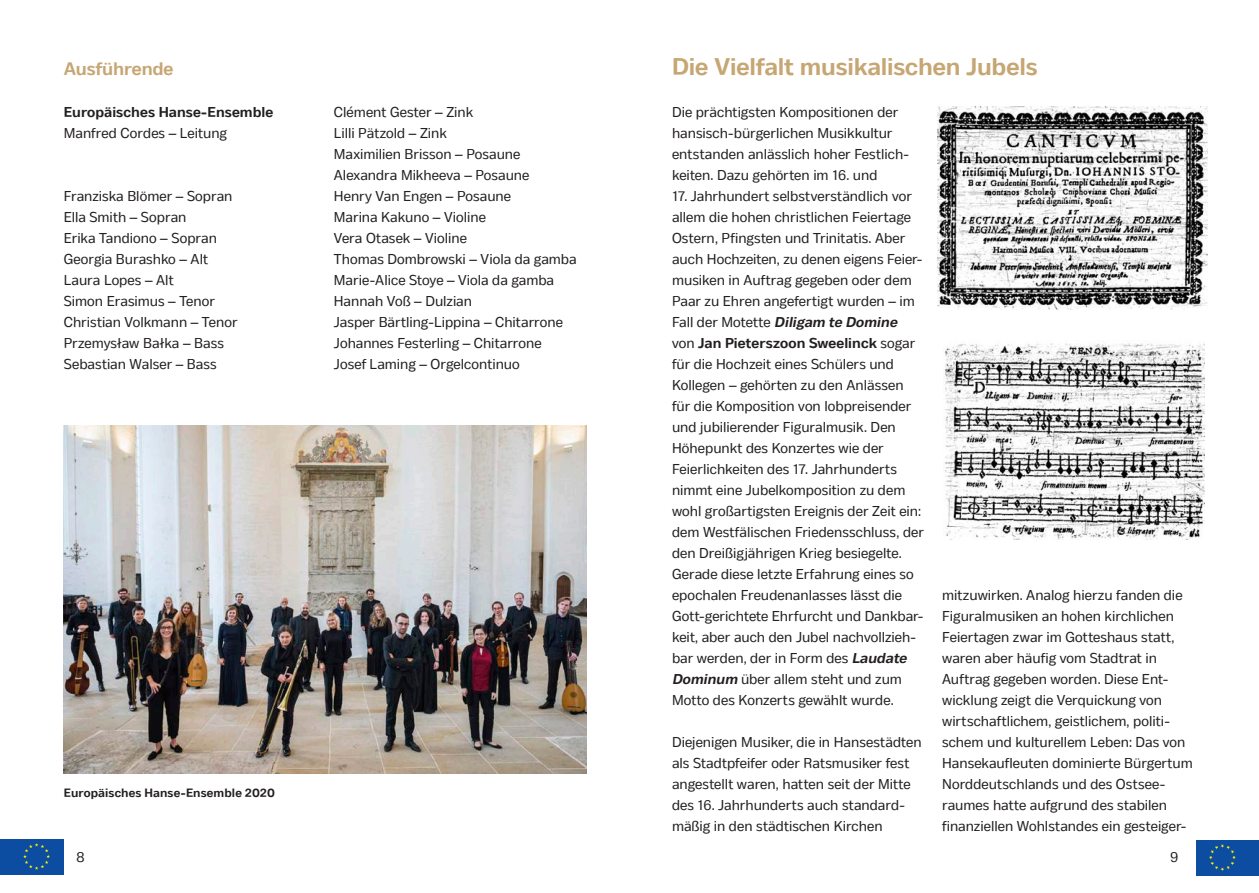
<style>
.page{position:relative;width:1259px;height:893px;background:#fff}
.page>*{position:absolute;margin:0;border:0;box-sizing:border-box;transform-origin:0 0}
.t1{font:700 24px "Body Text";letter-spacing:-.005em;color:#c6a673}
.t2{font:700 18px "Body Text";color:#c6a673}
.t3{font:14.25px/21px "Body Text";letter-spacing:.005em;color:#231f20}
.t4{font:700 14.25px "Body Text";letter-spacing:.005em;color:#231f20}
.t5{font:700 12px "Body Text";letter-spacing:.015em;color:#231f20}
.s1{font-weight:700;font-style:italic}
.s2{font-weight:700}
</style>
<div class="page">
<div style="left:1195px;top:840px;width:64px;height:35px;background:#0d4da1"></div>
<svg style="left:1209px;top:844px;width:26px;height:27px"></svg>
<div style="left:0;top:839px;width:63px;height:35px;background:#0d4da1"></div>
<svg style="left:23px;top:843px;width:27px;height:27px"></svg>
<img style="left:64px;top:425px;width:523px;height:349px">
<img style="left:937px;top:106px;width:271px;height:204px">
<img style="left:944px;top:343px;width:260px;height:196px">
<p class="t2" style="left:64px;top:57px;width:111px">Ausführende</p>
<p class="t4" style="left:64px;top:103px;width:211px">Europäisches Hanse-Ensemble</p>
<p class="t3" style="left:64px;top:123px;width:165px">Manfred Cordes – Leitung</p>
<p class="t3" style="left:64px;top:186px;width:175px">Franziska Blömer – Sopran<br>Ella Smith – Sopran<br>Erika Tandiono – Sopran<br>Georgia Burashko – Alt<br>Laura Lopes – Alt<br>Simon Erasimus – Tenor<br>Christian Volkmann – Tenor<br>Przemysław Bałka – Bass<br>Sebastian Walser – Bass</p>
<p class="t3" style="left:334px;top:102px;width:244px">Clément Gester – Zink<br>Lilli Pätzold – Zink<br>Maximilien Brisson – Posaune<br>Alexandra Mikheeva – Posaune<br>Henry Van Engen – Posaune<br>Marina Kakuno – Violine<br>Vera Otasek – Violine<br>Thomas Dombrowski – Viola da gamba<br>Marie-Alice Stoye – Viola da gamba<br>Hannah Voß – Dulzian<br>Jasper Bärtling-Lippina – Chitarrone<br>Johannes Festerling – Chitarrone<br>Josef Laming – Orgelcontinuo</p>
<p class="t5" style="left:64px;top:785px;width:213px">Europäisches Hanse-Ensemble 2020</p>
<h1 class="t1" style="left:672px;top:51px;width:367px">Die Vielfalt musikalischen Jubels</h1>
<p class="t3" style="left:672px;top:102px;width:237px">Die prächtigsten Kompositionen der hansisch-bürgerlichen Musikkultur entstanden anlässlich hoher Festlich&shy;keiten. Dazu gehörten im 16. und</p>
<p class="t3" style="left:672px;top:186px;width:253px">17. Jahrhundert selbstverständlich vor allem die hohen christlichen Feiertage Ostern, Pfingsten und Trinitatis. Aber auch Hochzeiten, zu denen eigens Feier&shy;musiken in Auftrag gegeben oder dem Paar zu Ehren angefertigt wurden – im Fall der Motette <span class="s1">Diligam te Domine<br></span>von <span class="s2">Jan Pieterszoon Sweelinck</span> sogar für die Hochzeit eines Schülers und Kollegen – gehörten zu den Anlässen für die Komposition von lobpreisender und jubilierender Figuralmusik. Den Höhepunkt des Konzertes wie der Feierlichkeiten des 17. Jahrhunderts nimmt eine Jubelkomposition zu dem wohl großartigsten Ereignis der Zeit ein: dem Westfälischen Friedensschluss, der den Dreißigjährigen Krieg besiegelte.<br>Gerade diese letzte Erfahrung eines so epochalen Freudenanlasses lässt die Gott-gerichtete Ehrfurcht und Dankbar&shy;keit, aber auch den Jubel nachvollzieh&shy;bar werden, der in Form des <span class="s1">Laudate Dominum</span> über allem steht und zum Motto des Konzerts gewählt wurde.</p>
<p class="t3" style="left:672px;top:732px;width:251px">Diejenigen Musiker, die in Hansestädten als Stadtpfeifer oder Ratsmusiker fest angestellt waren, hatten seit der Mitte des 16. Jahrhunderts auch standard&shy;mäßig in den städtischen Kirchen</p>
<p class="t3" style="left:942px;top:585px;width:252px">mitzuwirken. Analog hierzu fanden die Figuralmusiken an hohen kirchlichen Feiertagen zwar im Gotteshaus statt, waren aber häufig vom Stadtrat in Auftrag gegeben worden. Diese Ent&shy;wicklung zeigt die Verquickung von wirtschaftlichem, geistlichem, politi&shy;schem und kulturellem Leben: Das von Hansekaufleuten dominierte Bürgertum Norddeutschlands und des Ostsee&shy;raumes hatte aufgrund des stabilen finanziellen Wohlstandes ein gesteiger-</p>
<p class="t3" style="left:77px;top:847px;width:10px">8</p>
<p class="t3" style="left:1170px;top:847px;width:10px">9</p>
</div>
